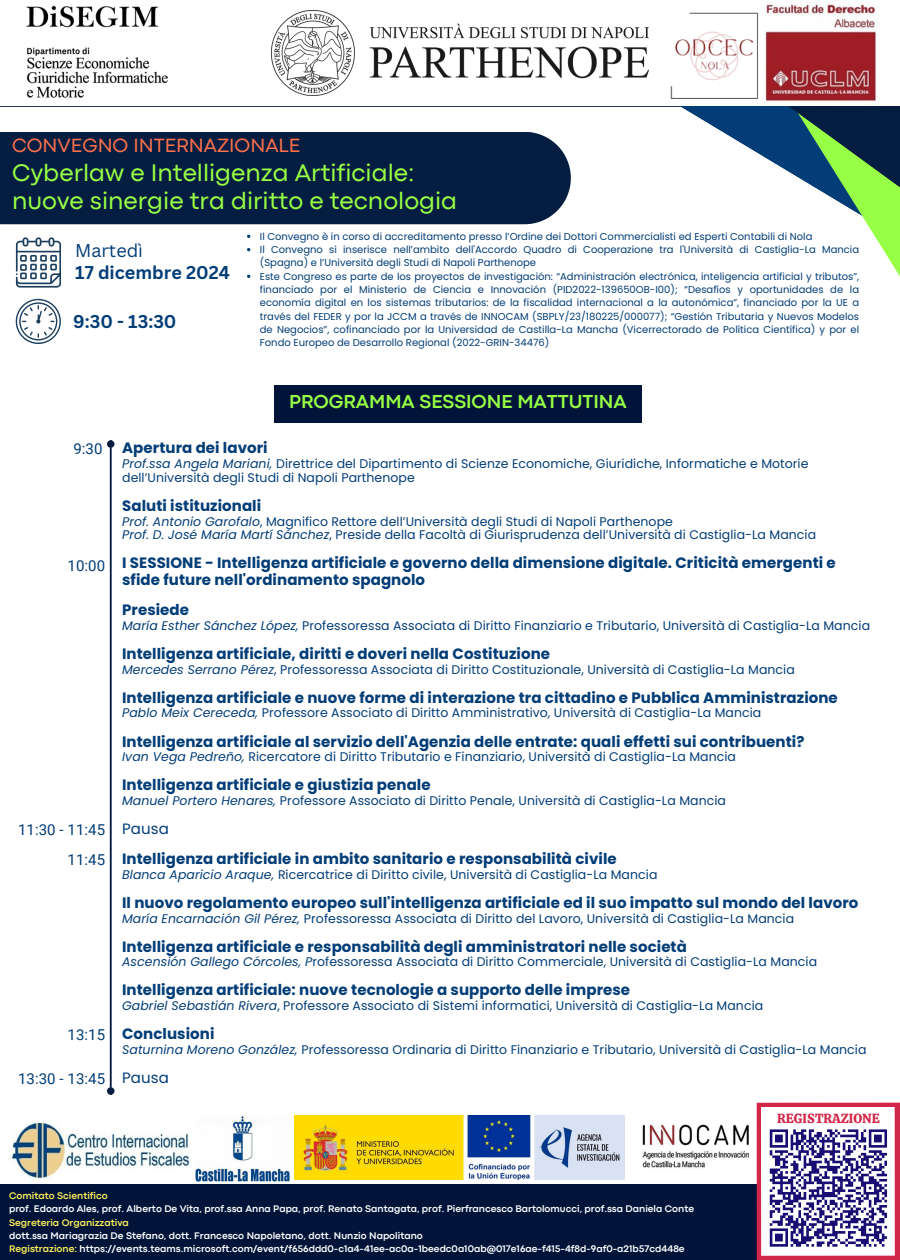
<style>
.page{position:relative;width:900px;height:1260px;background:#fff}
.page>*{position:absolute;margin:0;border:0;box-sizing:border-box;transform-origin:0 0}
.t1{font:25px/28.2px "Codec Pro";color:#97ff45}
.t2{font:20px "Codec Pro";color:#ff714c}
.t3{font:700 19.5px "Codec Pro";color:#97ff45}
.t4{font:700 18px "Canva Sans";color:#023d77}
.t5{font:18px "Canva Sans";color:#023d77}
.t6{font:700 15px/16.8px "Poppins";letter-spacing:.005em;color:#023d77}
.t7{font:15px "Roboto";letter-spacing:.005em;color:#023d77}
.t8{font:15px "Poppins";letter-spacing:.005em;color:#023d77}
.t9{font:13.25px "Calistoga";color:#d32749}
.t10{font:12.5px/13.5px "Poppins";letter-spacing:.005em;color:#023d77}
.t11{font:10px/13.2px "Poppins";color:#023d77}
.t12{font:700 10px "Codec Pro";color:#fff}
.t13{font:700 10px "Codec Pro";color:#ffef5b}
.s1{font-style:italic}
.s2{color:#ffef5b}
</style>
<div class="page">
<svg style="left:16px;top:299px;width:45px;height:45px"></svg>
<hr style="left:0;top:105px;width:900px;height:2px;background:#051d40">
<svg style="left:602px;top:106px;width:143px;height:40px"></svg>
<svg style="left:745px;top:106px;width:155px;height:171px"></svg>
<div style="left:0;top:0;width:900px;height:106px;background:#fff"></div>
<hr style="left:110px;top:447px;width:2px;height:641px;background:#051d40">
<div style="left:107px;top:440px;width:8px;height:8px;border:2px solid #051d40;border-radius:50%"></div>
<div style="left:107px;top:1087px;width:8px;height:8px;border:2px solid #051d40;border-radius:50%"></div>
<img style="left:272px;top:11px;width:376px;height:84px">
<img style="left:624px;top:1115px;width:126px;height:70px">
<div style="left:0;top:1185px;width:817px;height:75px;background:#001439"></div>
<div style="left:757px;top:1102px;width:143px;height:158px;background:#d32749"></div>
<div style="left:761px;top:1107px;width:134px;height:149px;background:#fff"></div>
<svg style="left:769px;top:1129px;width:118px;height:118px"></svg>
<img style="left:26px;top:5px;width:142px;height:93px">
<img style="left:765px;top:2px;width:112px;height:103px">
<img style="left:11px;top:1119px;width:185px;height:63px">
<img style="left:295px;top:1116px;width:330px;height:64px">
<img style="left:196px;top:1116px;width:93px;height:66px">
<div style="left:274px;top:385px;width:368px;height:37px;background:#001439"></div>
<svg style="left:16px;top:237px;width:45px;height:51px"></svg>
<div style="left:0;top:132px;width:571px;height:92px;background:#051d40"></div>
<img style="left:670px;top:12px;width:88px;height:87px">
<h6 class="t2" style="left:12px;top:139px;width:290px">CONVEGNO INTERNAZIONALE</h6>
<h6 class="t1" style="left:12px;top:160px;width:447px">Cyberlaw e Intelligenza Artificiale: nuove sinergie tra diritto e tecnologia</h6>
<h6 class="t11" style="left:260px;top:230px;width:554px">Il Convegno è in corso di accreditamento presso l’Ordine dei Dottori Commercialisti ed Esperti Contabili di Nola</h6>
<h6 class="t11" style="left:260px;top:243px;width:601px">Il Convegno si inserisce nell’ambito dell'Accordo Quadro di Cooperazione tra l'Università di Castiglia-La Mancia (Spagna) e l’Università degli Studi di Napoli Parthenope</h6>
<h6 class="t11" style="left:260px;top:270px;width:601px;text-align:justify">Este Congreso es parte de los proyectos de investigación: “Administración electrónica, inteligencia artificial y tributos”, financiado por el Ministerio de Ciencia e Innovación (PID2022-139650OB-I00); “Desafíos y oportunidades de la economía digital en los sistemas tributarios: de la fiscalidad internacional a la autonómica”, financiado por la UE a través del FEDER y por la JCCM a través de INNOCAM (SBPLY/23/180225/000077); “Gestión Tributaria y Nuevos Modelos de Negocios”, cofinanciado por la Universidad de Castilla-La Mancha (Vicerrectorado de Política Científica) y por el Fondo Europeo de Desarrollo Regional (2022-GRIN-34476)</h6>
<p class="t5" style="left:75px;top:238px;width:69px">Martedì</p>
<p class="t4" style="left:75px;top:259px;width:156px">17 dicembre 2024</p>
<p class="t4" style="left:73px;top:309px;width:105px">9:30 - 13:30</p>
<p class="t7" style="left:73px;top:440px;width:31px">9:30</p>
<p class="t7" style="left:68px;top:557px;width:39px">10:00</p>
<h6 class="t7" style="left:18px;top:821px;width:89px">11:30 - 11:45</h6>
<h6 class="t7" style="left:68px;top:851px;width:39px">11:45</h6>
<p class="t7" style="left:68px;top:1027px;width:39px">13:15</p>
<p class="t7" style="left:18px;top:1070px;width:89px">13:30 - 13:45</p>
<p class="t3" style="left:289px;top:394px;width:339px">PROGRAMMA SESSIONE MATTUTINA</p>
<p class="t6" style="left:122px;top:439px;width:147px">Apertura dei lavori</p>
<p class="t10" style="left:122px;top:457px;width:688px"><span class="s1">Prof.ssa Angela Mariani,</span> Direttrice del Dipartimento di Scienze Economiche, Giuridiche, Informatiche e Motorie dell’Università degli Studi di Napoli Parthenope</p>
<p class="t6" style="left:122px;top:497px;width:141px">Saluti istituzionali</p>
<h1 class="t10" style="left:122px;top:515px;width:552px"><span class="s1">Prof. Antonio Garofalo</span>, Magnifico Rettore dell’Università degli Studi di Napoli Parthenope</h1>
<p class="t10" style="left:122px;top:528px;width:696px"><span class="s1">Prof. D. José María Martí Sánchez</span>, Preside della Facoltà di Giurisprudenza dell’Università di Castiglia-La Mancia</p>
<p class="t6" style="left:122px;top:555px;width:715px">I SESSIONE - Intelligenza artificiale e governo della dimensione digitale. Criticità emergenti e sfide future nell'ordinamento spagnolo</p>
<p class="t6" style="left:122px;top:602px;width:68px">Presiede</p>
<p class="t10" style="left:122px;top:619px;width:749px"><span class="s1">María Esther Sánchez López,</span> Professoressa Associata di Diritto Finanziario e Tributario, Università di Castiglia-La Mancia</p>
<h4 class="t6" style="left:122px;top:645px;width:429px">Intelligenza artificiale, diritti e doveri nella Costituzione</h4>
<h3 class="t10" style="left:122px;top:662px;width:674px"><span class="s1">Mercedes Serrano Pérez</span>, Professoressa Associata di Diritto Costituzionale, Università di Castiglia-La Mancia</h3>
<p class="t6" style="left:122px;top:689px;width:717px">Intelligenza artificiale e nuove forme di interazione tra cittadino e Pubblica Amministrazione</p>
<p class="t10" style="left:122px;top:706px;width:641px"><span class="s1">Pablo Meix Cereceda,</span> Professore Associato di Diritto Amministrativo, Università di Castiglia-La Mancia</p>
<h3 class="t6" style="left:122px;top:733px;width:684px">Intelligenza artificiale al servizio dell'Agenzia delle entrate: quali effetti sui contribuenti?</h3>
<h3 class="t10" style="left:122px;top:750px;width:615px"><span class="s1">Ivan Vega Pedreño,</span> Ricercatore di Diritto Tributario e Finanziario, Università di Castiglia-La Mancia</h3>
<h2 class="t6" style="left:122px;top:777px;width:310px">Intelligenza artificiale e giustizia penale</h2>
<h6 class="t10" style="left:122px;top:794px;width:605px"><span class="s1">Manuel Portero Henares,</span> Professore Associato di Diritto Penale, Università di Castiglia-La Mancia</h6>
<p class="t8" style="left:122px;top:818px;width:48px">Pausa</p>
<p class="t6" style="left:122px;top:851px;width:496px">Intelligenza artificiale in ambito sanitario e responsabilità civile</p>
<p class="t10" style="left:122px;top:868px;width:537px"><span class="s1">Blanca Aparicio Araque,</span> Ricercatrice di Diritto civile, Università di Castiglia-La Mancia</p>
<p class="t6" style="left:122px;top:894px;width:738px">Il nuovo regolamento europeo sull'intelligenza artificiale ed il suo impatto sul mondo del lavoro</p>
<p class="t10" style="left:122px;top:911px;width:674px"><span class="s1">María Encarnación Gil Pérez,</span> Professoressa Associata di Diritto del Lavoro, Università di Castiglia-La Mancia</p>
<p class="t6" style="left:122px;top:938px;width:566px">Intelligenza artificiale e responsabilità degli amministratori nelle società</p>
<p class="t10" style="left:122px;top:955px;width:697px"><span class="s1">Ascensión Gallego Córcoles, P</span>rofessoressa Associata di Diritto Commerciale, Università di Castiglia-La Mancia</p>
<p class="t6" style="left:122px;top:982px;width:509px">Intelligenza artificiale: nuove tecnologie a supporto delle imprese</p>
<h5 class="t10" style="left:122px;top:999px;width:643px"><span class="s1">Gabriel Sebastián Rivera</span>, Professore Associato di Sistemi informatici, Università di Castiglia-La Mancia</h5>
<p class="t6" style="left:122px;top:1026px;width:94px">Conclusioni</p>
<p class="t10" style="left:122px;top:1043px;width:746px"><span class="s1">Saturnina Moreno González,</span> Professoressa Ordinaria di Diritto Finanziario e Tributario, Università di Castiglia-La Mancia</p>
<p class="t8" style="left:122px;top:1067px;width:48px">Pausa</p>
<p class="t9" style="left:777px;top:1109px;width:104px">REGISTRAZIONE</p>
<h6 class="t13" style="left:9px;top:1192px;width:100px">Comitato Scientifico</h6>
<p class="t12" style="left:9px;top:1205px;width:687px">prof. Edoardo Ales, prof. Alberto De Vita, prof.ssa Anna Papa, prof. Renato Santagata, prof. Pierfrancesco Bartolomucci, prof.ssa Daniela Conte</p>
<p class="t13" style="left:9px;top:1219px;width:121px">Segreteria Organizzativa</p>
<h6 class="t12" style="left:9px;top:1232px;width:415px">dott.ssa Mariagrazia De Stefano, dott. Francesco Napoletano, dott. Nunzio Napolitano</h6>
<h6 class="t12" style="left:9px;top:1245px;width:677px"><span class="s2">Registrazione:</span> https://events.teams.microsoft.com/event/f656ddd0-c1a4-41ee-ac0a-1beedc0a10ab@017e16ae-f415-4f8d-9af0-a21b57cd448e</h6>
</div>
